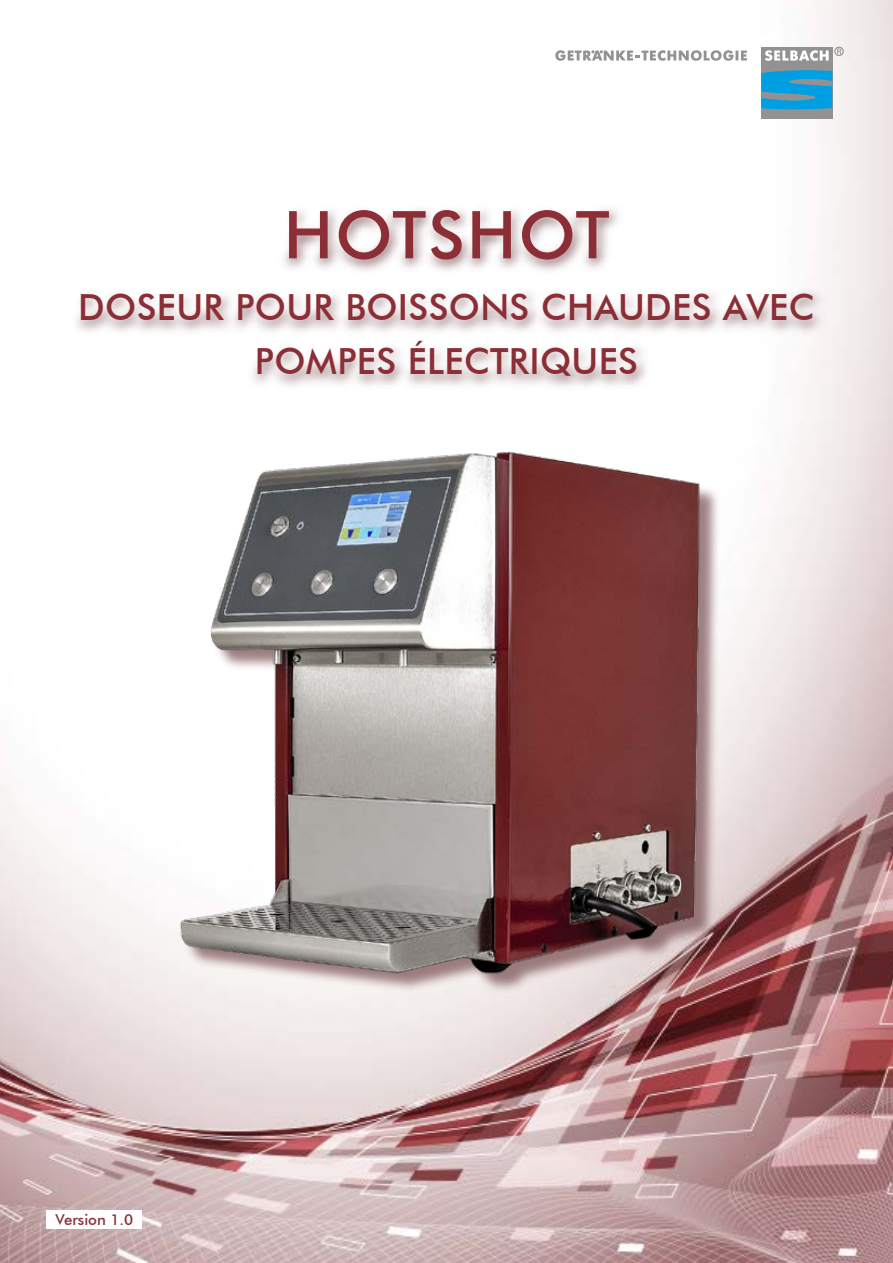
<style>
.page{position:relative;width:893px;height:1263px;background:#fff}
.page>*{position:absolute;margin:0;border:0;box-sizing:border-box;transform-origin:0 0}
.t1{font:500 66px "Futura BT";letter-spacing:.035em;color:#8b2e35}
.t2{font:500 36px/54px "Futura BT";letter-spacing:.01em;color:#8b2e35;text-align:center}
.t3{font:500 15px "Futura BT";color:#8b2e35}
</style>
<div class="page">
<img style="left:0;top:0;width:893px;height:1263px">
<svg style="left:555px;top:50px;width:192px;height:11px"></svg>
<div style="left:761px;top:47px;width:72px;height:72px;background:#929292"></div>
<svg style="left:761px;top:70px;width:71px;height:39px"></svg>
<svg style="left:765px;top:50px;width:64px;height:11px"></svg>
<svg style="left:835px;top:47px;width:8px;height:9px"></svg>
<div style="left:834px;top:47px;width:9px;height:9px;border:1px solid #929292;border-radius:50%"></div>
<div style="left:64px;top:193px;width:759px;height:188px;background:#fff"></div>
<div style="left:69px;top:203px;width:759px;height:190px;background:#754a4d;opacity:.7"></div>
<img style="left:156px;top:436px;width:564px;height:557px">
<div style="left:47px;top:1210px;width:95px;height:19px;background:#fff"></div>
<h1 class="t1" style="left:284px;top:195px;width:327px">HOTSHOT</h1>
<p class="t2" style="left:78px;top:280px;width:738px">DOSEUR POUR BOISSONS CHAUDES AVEC<br>POMPES ÉLECTRIQUES</p>
<p class="t3" style="left:56px;top:1211px;width:79px">Version 1.0</p>
</div>
